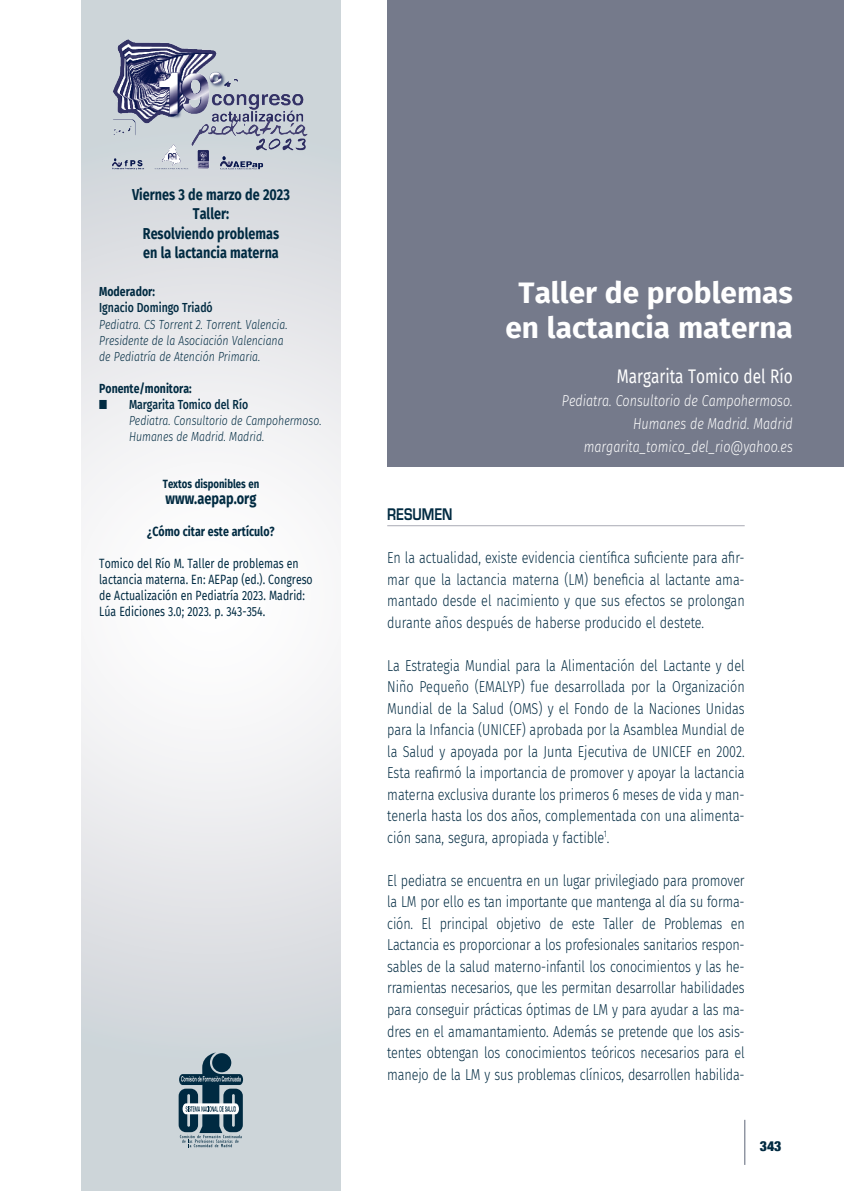
<style>
.page{position:relative;width:844px;height:1191px;background:#fff}
.page>*{position:absolute;margin:0;border:0;box-sizing:border-box;transform-origin:0 0}
.t1{font:700 29.75px/35px "Fira Sans";color:#fff;text-align:center}
.t2{font:19.25px "Fira Sans";color:#fff;scale:.8 1}
.t3{font:700 17.5px "Eurostile";color:#002a41;scale:.8 1}
.t4{font:700 15.92px "Fira Sans";color:#002a41;scale:.8 1}
.t5{font:300 15.75px/21.5px "Fira Sans";color:#002a41;text-align:justify;scale:.8 1}
.t6{font:italic 300 15.75px/22.8px "Fira Sans";color:#fff;text-align:right;scale:.8 1}
.t7{font:700 15.75px/19.2px "Fira Sans";color:#002a41;text-align:center;scale:.8 1}
.t8{font:900 condensed 14px "Helvetica Neue";color:#002a41}
.t9{font:700 13.3px "Fira Sans";color:#002a41;scale:.8 1}
.t10{font:italic 300 13.12px/16.1px "Fira Sans";color:#002a41;scale:.8 1}
.t11{font:13.12px/16.1px "Fira Sans";color:#002a41;scale:.8 1}
.t12{font:700 13.12px "Fira Sans";color:#002a41;scale:.8 1}
.t13{font:500 13.12px "Fira Sans";color:#002a41;scale:.8 1}
.t14{font:700 12.08px "Fira Sans";color:#002a41;scale:.8 1}
.s1{font-weight:500;font-style:normal}
</style>
<div class="page">
<svg style="left:82px;top:0;width:258px;height:1191px"></svg>
<svg style="left:178px;top:1052px;width:65px;height:95px"></svg>
<hr style="left:387px;top:525px;width:357px;height:1px;background:#a9aab5">
<hr style="left:744px;top:1119px;width:1px;height:45px;background:#5d6578">
<div style="left:387px;top:0;width:456px;height:466px;background:#757a8b"></div>
<img style="left:99px;top:35px;width:222px;height:139px">
<p class="t7" style="left:132px;top:184px;width:199px">Viernes 3 de marzo de 2023<br>Taller:<br>Resolviendo problemas<br>en la lactancia materna</p>
<p class="t12" style="left:99px;top:281px;width:71px">Moderador:</p>
<p class="t13" style="left:99px;top:297px;width:143px">Ignacio Domingo Triadó</p>
<p class="t10" style="left:99px;top:316px;width:237px">Pediatra. CS Torrent 2. Torrent. Valencia.<br>Presidente de la Asociación Valenciana de Pediatría de Atención Primaria.</p>
<p class="t12" style="left:99px;top:377px;width:117px">Ponente/monitora:</p>
<p class="t10" style="left:129px;top:396px;width:242px;text-indent:-30px">■ <span class="s1">Margarita Tomico del Río<br></span>Pediatra. Consultorio de Campohermoso.<br>Humanes de Madrid. Madrid.</p>
<p class="t14" style="left:163px;top:473px;width:122px">Textos disponibles en</p>
<p class="t4" style="left:165px;top:485px;width:115px">www.aepap.org</p>
<p class="t9" style="left:147px;top:520px;width:161px">¿Cómo citar este artículo?</p>
<p class="t11" style="left:99px;top:555px;width:268px">Tomico del Río M. Taller de problemas en lactancia materna. En: AEPap (ed.). Congreso de Actualización en Pediatría 2023. Madrid:<br>Lúa Ediciones 3.0; 2023. p. 343-354.</p>
<h1 class="t1" style="left:505px;top:273px;width:289px">Taller de problemas en lactancia materna</h1>
<p class="t2" style="left:616px;top:362px;width:221px">Margarita Tomico del Río</p>
<p class="t6" style="left:561px;top:389px;width:290px">Pediatra. Consultorio de Campohermoso.<br>Humanes de Madrid. Madrid margarita_tomico_del_rio@yahoo.es</p>
<p class="t3" style="left:387px;top:502px;width:83px">RESUMEN</p>
<p class="t5" style="left:387px;top:547px;width:448px">En la actualidad, existe evidencia científica suficiente para afir&shy;mar que la lactancia materna (LM) beneficia al lactante ama&shy;mantado desde el nacimiento y que sus efectos se prolongan durante años después de haberse producido el destete.</p>
<p class="t5" style="left:387px;top:654px;width:448px">La Estrategia Mundial para la Alimentación del Lactante y del Niño Pequeño (EMALYP) fue desarrollada por la Organización Mundial de la Salud (OMS) y el Fondo de la Naciones Unidas para la Infancia (UNICEF) aprobada por la Asamblea Mundial de la Salud y apoyada por la Junta Ejecutiva de UNICEF en 2002.<br>Esta reafirmó la importancia de promover y apoyar la lactancia materna exclusiva durante los primeros 6 meses de vida y man&shy;tenerla hasta los dos años, complementada con una alimenta&shy;ción sana, segura, apropiada y factible<sup>1</sup>.</p>
<p class="t5" style="left:387px;top:869px;width:448px">El pediatra se encuentra en un lugar privilegiado para promover la LM por ello es tan importante que mantenga al día su forma&shy;ción. El principal objetivo de este Taller de Problemas en Lactancia es proporcionar a los profesionales sanitarios respon&shy;sables de la salud materno-infantil los conocimientos y las he&shy;rramientas necesarios, que les permitan desarrollar habilidades para conseguir prácticas óptimas de LM y para ayudar a las ma&shy;dres en el amamantamiento. Además se pretende que los asis&shy;tentes obtengan los conocimientos teóricos necesarios para el manejo de la LM y sus problemas clínicos, desarrollen habilida-</p>
<p class="t8" style="left:759px;top:1134px;width:23px">343</p>
</div>
